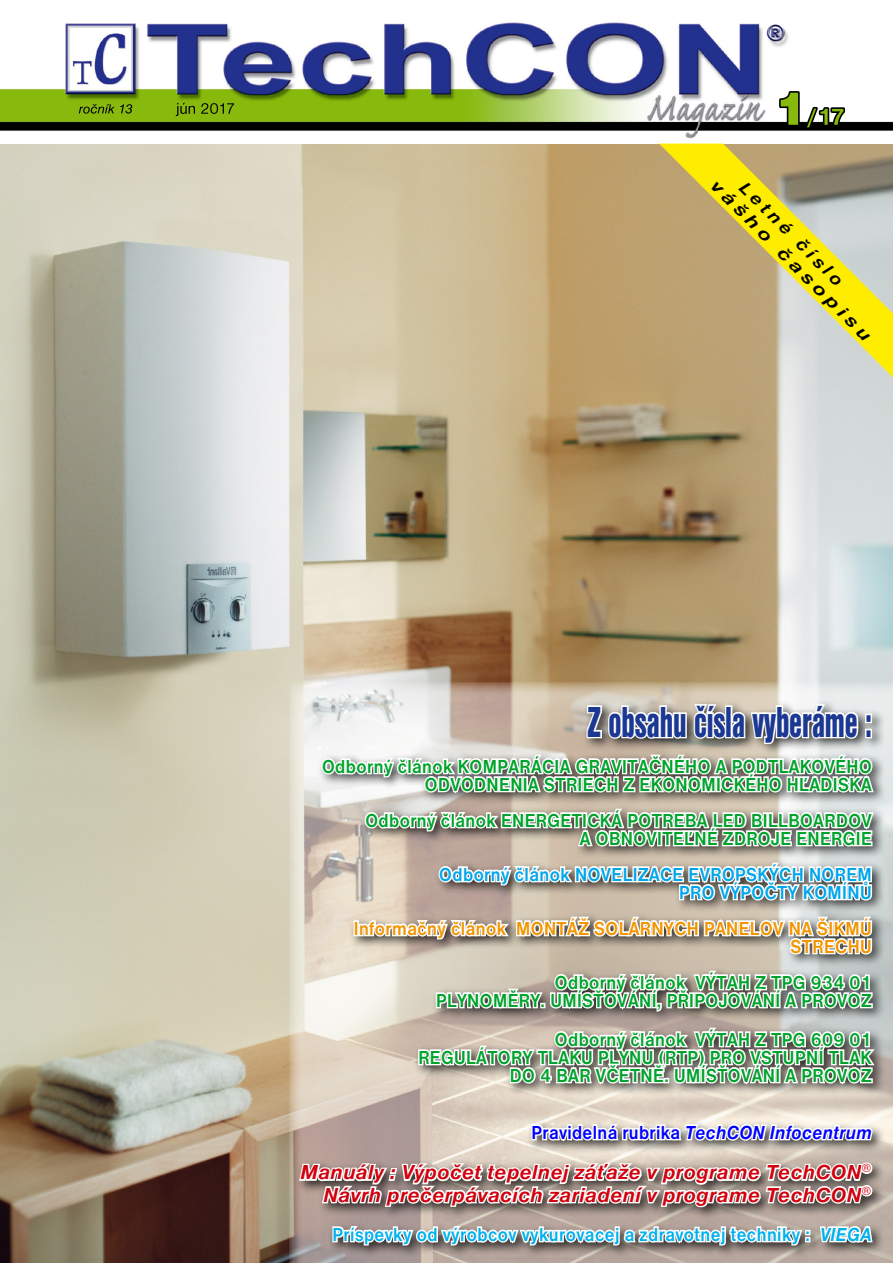
<style>
.page{position:relative;width:893px;height:1263px;background:#fff}
.page>*{position:absolute;margin:0;border:0;box-sizing:border-box;transform-origin:0 0}
.t1{font:45px "Nimbus San DEE Blac Cond";letter-spacing:-.005em;color:#1b3892;scale:.75 1}
.t2{font:italic 700 21px/22.5px "Nimbus San DEE";letter-spacing:.02em;color:#d1010e;text-align:right}
.t3{font:700 19.5px/18px "Nimbus San DEE";letter-spacing:.025em;color:#00a42c;text-align:right;scale:.9 1}
.t4{font:700 19.5px "Nimbus San DEE";letter-spacing:.025em;color:#00b1ed;scale:.9 1}
.t5{font:700 19.5px "Nimbus San DEE";letter-spacing:.025em;color:#00a6eb;scale:.9 1}
.t6{font:700 19.5px/18px "Nimbus San DEE";letter-spacing:.025em;color:#f39500;scale:.9 1}
.t7{font:italic 700 19.5px "Nimbus San DEE";letter-spacing:.02em;color:#00f;scale:.9 1}
.t8{font:italic 700 18px "Nimbus San DEE";color:#000;scale:1.25 1}
.t9{font:italic 700 18px "Nimbus San DEE";color:#000;scale:1.1 1}
.s1{font-style:normal}
.s2{font-style:italic}
</style>
<div class="page">
<img style="left:0;top:145px;width:893px;height:1118px">
<svg style="left:289px;top:682px;width:604px;height:581px;background:#d5ccbd"></svg>
<div style="left:294px;top:699px;width:599px;height:564px;background:#000;opacity:.75"></div>
<svg style="left:297px;top:702px;width:581px;height:561px"></svg>
<img style="left:0;top:22px;width:893px;height:117px">
<img style="left:176px;top:103px;width:58px;height:13px">
<img style="left:79px;top:104px;width:53px;height:10px">
<img style="left:779px;top:91px;width:66px;height:38px">
<img style="left:781px;top:93px;width:62px;height:34px">
<img style="left:767px;top:24px;width:16px;height:17px">
<svg style="left:658px;top:143px;width:235px;height:255px;background:#ccbd74"></svg>
<p class="t9" style="left:750px;top:177px;width:128px;rotate:45deg">Letné číslo</p>
<p class="t8" style="left:721px;top:176px;width:176px;rotate:45deg">vášho časopisu</p>
<h1 class="t1" style="left:588px;top:696px;width:380px">Z obsahu čísla vyberáme :</h1>
<p class="t3" style="left:322px;top:757px;width:612px">ODBORNÝ ČLÁNOK KOMPARÁCIA GRAVITAČNÉHO A PODTLAKOVÉHO<br>ODVODNENIA STRIECH Z EKONOMICKÉHO HĽADISKA</p>
<p class="t3" style="left:365px;top:811px;width:564px">ODBORNÝ ČLÁNOK ENERGETICKÁ POTREBA LED BILLBOARDOV<br>A OBNOVITEĽNÉ ZDROJE ENERGIE</p>
<p class="t5" style="left:439px;top:863px;width:178px">ODBORNÝ ČLÁNOK NOVELIZACE</p>
<p class="t5" style="left:689px;top:863px;width:14px">EVROPSK</p>
<p class="t5" style="left:769px;top:863px;width:59px">ÝCH NOREM</p>
<p class="t5" style="left:679px;top:881px;width:14px">PRO</p>
<p class="t5" style="left:720px;top:881px;width:37px">VÝPOČT</p>
<p class="t5" style="left:788px;top:881px;width:32px">Y KOM</p>
<p class="t5" style="left:842px;top:881px;width:34px">ÍNŮ</p>
<p class="t6" style="left:354px;top:919px;width:211px">INFORMAČNÝ ČLÁNOK MONTÁ</p>
<p class="t6" style="left:578px;top:919px;width:32px">Ž SOLÁRN</p>
<p class="t6" style="left:664px;top:919px;width:58px">YCH PANELOV</p>
<p class="t6" style="left:789px;top:919px;width:94px">NA ŠIKMÚ<br>STRECH</p>
<p class="t6" style="left:860px;top:937px;width:14px">U</p>
<p class="t3" style="left:555px;top:973px;width:193px">ODBORNÝ ČLÁNOK VÝTAH</p>
<p class="t3" style="left:755px;top:973px;width:131px">Z TPG 934 01</p>
<p class="t3" style="left:436px;top:991px;width:50px">PLYNOM</p>
<p class="t3" style="left:508px;top:991px;width:121px">ĚRY. UM ÍSŤOVÁN</p>
<p class="t3" style="left:652px;top:991px;width:55px">Í, PŘIPOJOVÁN</p>
<p class="t3" style="left:775px;top:991px;width:43px">Í A PROVOZ</p>
<p class="t3" style="left:555px;top:1030px;width:193px">ODBORNÝ ČLÁNOK VÝTAH</p>
<p class="t3" style="left:755px;top:1030px;width:131px">Z TPG 609 01</p>
<p class="t3" style="left:418px;top:1048px;width:67px">REGULÁTOR</p>
<p class="t3" style="left:523px;top:1048px;width:30px">Y TLAK</p>
<p class="t3" style="left:581px;top:1048px;width:157px">U PLYNU (RTP) PRO</p>
<p class="t3" style="left:750px;top:1048px;width:100px">VSTUPNÍ TLAK</p>
<p class="t3" style="left:510px;top:1066px;width:65px">DO 4 BAR</p>
<p class="t3" style="left:596px;top:1066px;width:14px">VČETN</p>
<p class="t3" style="left:653px;top:1066px;width:97px">Ě. UM ÍSŤOVÁN</p>
<p class="t3" style="left:775px;top:1066px;width:43px">Í A PROVOZ</p>
<p class="t7" style="left:532px;top:1121px;width:379px"><span class="s1">PRAVIDELNÁ RUBRIKA</span> TechCON Infocentrum</p>
<p class="t2" style="left:301px;top:1161px;width:573px">Manuály : Výpočet tepelnej záťaže v programe TechCON<sup>®<br></sup>Návrh prečerpávacích zariadení v programe TechCON<sup>®</sup></p>
<p class="t4" style="left:333px;top:1223px;width:600px">PRÍSPEVKY OD VÝROBCOV VYKUROVACEJ A ZDRAVOTNEJ TECHNIKY : <span class="s2">VIEGA</span></p>
</div>
